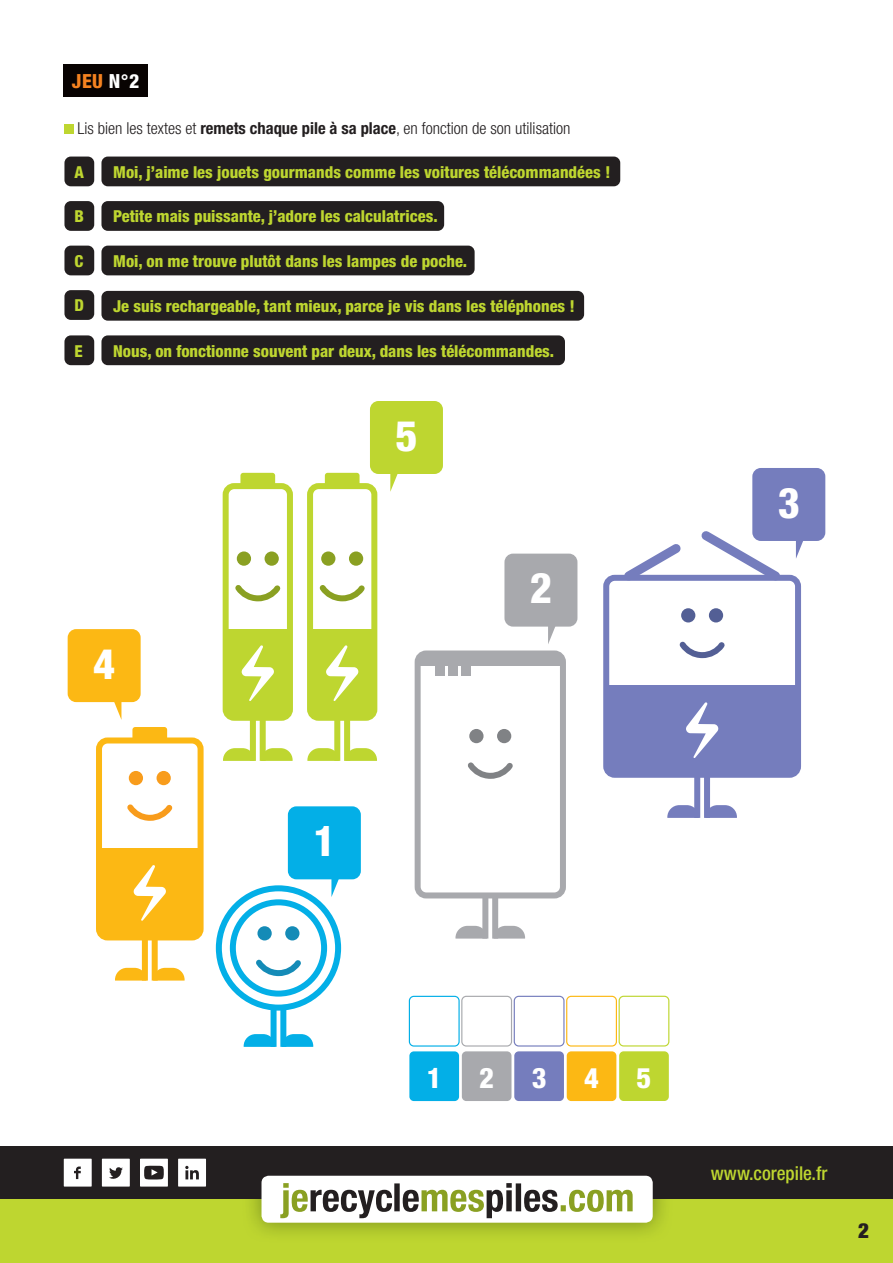
<style>
.page{position:relative;width:893px;height:1263px;background:#fff}
.page>*{position:absolute;margin:0;border:0;box-sizing:border-box;transform-origin:0 0}
.t1{font:800 condensed 42.3px "Helvetica Neue";color:#fff}
.t2{font:800 condensed 28.35px "Helvetica Neue";color:#fff}
.t3{font:900 condensed 21px "Helvetica Neue";color:#231f20}
.t4{font:800 condensed 19.5px "Helvetica Neue";color:#f58220}
.t5{font:500 condensed 19.05px "Helvetica Neue";color:#bed630}
.t6{font:18px "Impact";color:#231f20}
.t7{font:800 condensed 16.5px "Helvetica Neue";color:#bed630}
.t8{font:300 condensed 16.5px "Helvetica Neue";color:#231f20}
.s1{color:#fff}
.s2{font-weight:700}
</style>
<div class="page">
<div style="left:64px;top:124px;width:9px;height:10px;background:#bed630"></div>
<div style="left:96px;top:737px;width:108px;height:203px;border:6px solid #fcb814;border-radius:9px"></div>
<svg style="left:132px;top:727px;width:35px;height:13px"></svg>
<div style="left:129px;top:771px;width:14px;height:14px;background:#f89c1c;border-radius:50%"></div>
<div style="left:157px;top:771px;width:14px;height:14px;background:#f89c1c;border-radius:50%"></div>
<svg style="left:127px;top:804px;width:46px;height:17px"></svg>
<div style="left:101px;top:848px;width:98px;height:86px;background:#fcb814"></div>
<svg style="left:134px;top:865px;width:32px;height:56px"></svg>
<div style="left:142px;top:931px;width:6px;height:49px;background:#fcb814"></div>
<div style="left:152px;top:931px;width:6px;height:49px;background:#fcb814"></div>
<svg style="left:115px;top:968px;width:27px;height:12px"></svg>
<svg style="left:157px;top:968px;width:28px;height:12px"></svg>
<svg style="left:325px;top:473px;width:35px;height:10px"></svg>
<div style="left:307px;top:483px;width:70px;height:238px;border:6px solid #bed630;border-radius:9px"></div>
<div style="left:321px;top:551px;width:14px;height:15px;background:#8aa022;border-radius:50%"></div>
<div style="left:349px;top:551px;width:14px;height:15px;background:#8aa022;border-radius:50%"></div>
<svg style="left:319px;top:585px;width:46px;height:17px"></svg>
<div style="left:311px;top:629px;width:62px;height:87px;background:#bed630"></div>
<svg style="left:326px;top:645px;width:32px;height:56px"></svg>
<div style="left:334px;top:711px;width:6px;height:50px;background:#bed630"></div>
<div style="left:344px;top:711px;width:6px;height:50px;background:#bed630"></div>
<svg style="left:307px;top:748px;width:28px;height:13px"></svg>
<svg style="left:345px;top:748px;width:32px;height:13px"></svg>
<svg style="left:240px;top:473px;width:35px;height:10px"></svg>
<div style="left:223px;top:483px;width:70px;height:238px;border:6px solid #bed630;border-radius:9px"></div>
<div style="left:237px;top:551px;width:14px;height:15px;background:#8aa022;border-radius:50%"></div>
<div style="left:265px;top:551px;width:14px;height:15px;background:#8aa022;border-radius:50%"></div>
<svg style="left:235px;top:585px;width:46px;height:17px"></svg>
<div style="left:227px;top:629px;width:62px;height:87px;background:#bed630"></div>
<svg style="left:242px;top:645px;width:32px;height:56px"></svg>
<div style="left:250px;top:711px;width:6px;height:50px;background:#bed630"></div>
<div style="left:260px;top:711px;width:6px;height:50px;background:#bed630"></div>
<svg style="left:223px;top:748px;width:27px;height:13px"></svg>
<svg style="left:265px;top:748px;width:28px;height:13px"></svg>
<div style="left:603px;top:575px;width:198px;height:203px;border:6px solid #757dbd;border-radius:9px"></div>
<div style="left:681px;top:608px;width:14px;height:14px;background:#535f95;border-radius:50%"></div>
<div style="left:709px;top:608px;width:14px;height:14px;background:#535f95;border-radius:50%"></div>
<svg style="left:679px;top:641px;width:46px;height:18px"></svg>
<div style="left:608px;top:686px;width:188px;height:86px;background:#757dbd"></div>
<svg style="left:616px;top:531px;width:172px;height:51px"></svg>
<svg style="left:686px;top:702px;width:32px;height:56px"></svg>
<svg style="left:667px;top:805px;width:27px;height:13px"></svg>
<div style="left:694px;top:768px;width:6px;height:50px;background:#757dbd"></div>
<div style="left:704px;top:768px;width:6px;height:50px;background:#757dbd"></div>
<svg style="left:710px;top:805px;width:27px;height:13px"></svg>
<div style="left:415px;top:650px;width:151px;height:248px;border:6px solid #a8a9ad;border-radius:9px"></div>
<div style="left:469px;top:729px;width:15px;height:14px;background:#808285;border-radius:50%"></div>
<div style="left:497px;top:729px;width:14px;height:14px;background:#808285;border-radius:50%"></div>
<svg style="left:468px;top:762px;width:45px;height:17px"></svg>
<div style="left:419px;top:655px;width:142px;height:11px;background:#a8a9ad"></div>
<div style="left:435px;top:660px;width:9px;height:16px;background:#a8a9ad"></div>
<div style="left:448px;top:660px;width:9px;height:16px;background:#a8a9ad"></div>
<div style="left:461px;top:660px;width:9px;height:16px;background:#a8a9ad"></div>
<div style="left:482px;top:895px;width:6px;height:43px;background:#a8a9ad"></div>
<div style="left:492px;top:895px;width:6px;height:43px;background:#a8a9ad"></div>
<svg style="left:455px;top:926px;width:28px;height:12px"></svg>
<svg style="left:498px;top:926px;width:27px;height:12px"></svg>
<div style="left:370px;top:401px;width:73px;height:73px;background:#bed630;border-radius:9px"></div>
<svg style="left:390px;top:474px;width:8px;height:18px"></svg>
<div style="left:504px;top:554px;width:73px;height:73px;background:#a8a9ad;border-radius:9px"></div>
<svg style="left:548px;top:626px;width:10px;height:18px"></svg>
<div style="left:752px;top:468px;width:73px;height:73px;background:#757dbd;border-radius:9px"></div>
<svg style="left:796px;top:541px;width:7px;height:17px"></svg>
<div style="left:288px;top:806px;width:73px;height:73px;background:#03afe7;border-radius:9px"></div>
<svg style="left:227px;top:873px;width:115px;height:174px"></svg>
<div style="left:68px;top:629px;width:73px;height:73px;background:#fcb814;border-radius:9px"></div>
<svg style="left:111px;top:702px;width:10px;height:17px"></svg>
<div style="left:462px;top:1051px;width:49px;height:50px;background:#a8a9ad;border-radius:4px"></div>
<div style="left:461px;top:996px;width:51px;height:50px;border:1px solid #a8a9ad;border-radius:4px"></div>
<div style="left:514px;top:1051px;width:50px;height:50px;background:#757dbd;border-radius:4px"></div>
<div style="left:514px;top:996px;width:50px;height:50px;border:1px solid #757dbd;border-radius:4px"></div>
<div style="left:567px;top:1051px;width:49px;height:50px;background:#fcb814;border-radius:4px"></div>
<div style="left:566px;top:996px;width:51px;height:50px;border:1px solid #fcb814;border-radius:4px"></div>
<div style="left:619px;top:1051px;width:50px;height:50px;background:#bed630;border-radius:4px"></div>
<div style="left:619px;top:996px;width:50px;height:50px;border:1px solid #bed630;border-radius:4px"></div>
<div style="left:409px;top:1051px;width:50px;height:50px;background:#03afe7;border-radius:4px"></div>
<div style="left:409px;top:996px;width:51px;height:50px;border:1px solid #03afe7;border-radius:4px"></div>
<div style="left:101px;top:157px;width:519px;height:29px;background:#231f20;border-radius:6px"></div>
<div style="left:64px;top:157px;width:30px;height:29px;background:#231f20;border-radius:6px"></div>
<div style="left:101px;top:201px;width:343px;height:30px;background:#231f20;border-radius:6px"></div>
<div style="left:64px;top:201px;width:30px;height:30px;background:#231f20;border-radius:6px"></div>
<div style="left:101px;top:246px;width:374px;height:29px;background:#231f20;border-radius:6px"></div>
<div style="left:64px;top:246px;width:30px;height:29px;background:#231f20;border-radius:6px"></div>
<div style="left:101px;top:291px;width:483px;height:30px;background:#231f20;border-radius:6px"></div>
<div style="left:64px;top:290px;width:30px;height:30px;background:#231f20;border-radius:6px"></div>
<div style="left:101px;top:335px;width:464px;height:30px;background:#231f20;border-radius:6px"></div>
<div style="left:64px;top:335px;width:30px;height:30px;background:#231f20;border-radius:6px"></div>
<div style="left:0;top:1146px;width:893px;height:53px;background:#231f20"></div>
<div style="left:0;top:1199px;width:893px;height:64px;background:#bed630"></div>
<img style="left:251px;top:1175px;width:413px;height:59px">
<div style="left:261px;top:1176px;width:392px;height:47px;background:#fff;border-radius:7px"></div>
<svg style="left:280px;top:1183px;width:112px;height:35px"></svg>
<div style="left:394px;top:1183px;width:6px;height:28px;background:#231f20"></div>
<svg style="left:403px;top:1183px;width:109px;height:35px"></svg>
<div style="left:516px;top:1183px;width:5px;height:28px;background:#231f20"></div>
<svg style="left:524px;top:1189px;width:109px;height:23px"></svg>
<svg style="left:64px;top:1159px;width:28px;height:27px"></svg>
<svg style="left:102px;top:1159px;width:28px;height:27px"></svg>
<svg style="left:140px;top:1159px;width:28px;height:27px"></svg>
<svg style="left:178px;top:1159px;width:28px;height:27px"></svg>
<div style="left:63px;top:64px;width:85px;height:33px;background:#080302"></div>
<p class="t4" style="left:72px;top:69px;width:69px">JEU <span class="s1">N°2</span></p>
<p class="t8" style="left:77px;top:119px;width:495px">Lis bien les textes et <span class="s2">remets chaque pile à sa place</span>, en fonction de son utilisation</p>
<p class="t7" style="left:75px;top:162px;width:11px">A</p>
<p class="t7" style="left:113px;top:162px;width:499px">Moi, j’aime les jouets gourmands comme les voitures télécommandées !</p>
<p class="t7" style="left:75px;top:206px;width:11px">B</p>
<p class="t7" style="left:113px;top:206px;width:326px">Petite mais puissante, j’adore les calculatrices.</p>
<p class="t7" style="left:75px;top:251px;width:10px">C</p>
<p class="t7" style="left:113px;top:251px;width:356px">Moi, on me trouve plutôt dans les lampes de poche.</p>
<p class="t7" style="left:75px;top:295px;width:11px">D</p>
<p class="t7" style="left:113px;top:296px;width:463px">Je suis rechargeable, tant mieux, parce je vis dans les téléphones !</p>
<p class="t7" style="left:75px;top:340px;width:10px">E</p>
<p class="t7" style="left:113px;top:340px;width:443px">Nous, on fonctionne souvent par deux, dans les télécommandes.</p>
<h1 class="t1" style="left:93px;top:638px;width:24px">4</h1>
<h1 class="t1" style="left:395px;top:409px;width:24px">5</h1>
<h1 class="t1" style="left:313px;top:815px;width:24px">1</h1>
<h1 class="t1" style="left:530px;top:562px;width:24px">2</h1>
<h1 class="t1" style="left:778px;top:476px;width:24px">3</h1>
<h2 class="t2" style="left:427px;top:1060px;width:16px">1</h2>
<h2 class="t2" style="left:479px;top:1060px;width:16px">2</h2>
<h2 class="t2" style="left:532px;top:1060px;width:16px">3</h2>
<h2 class="t2" style="left:584px;top:1060px;width:16px">4</h2>
<h2 class="t2" style="left:637px;top:1060px;width:16px">5</h2>
<p class="t5" style="left:711px;top:1162px;width:118px">www.corepile.fr</p>
<p class="t3" style="left:858px;top:1213px;width:12px">2</p>
<p class="t6" style="left:865px;top:1222px;width:8px">1</p>
</div>
